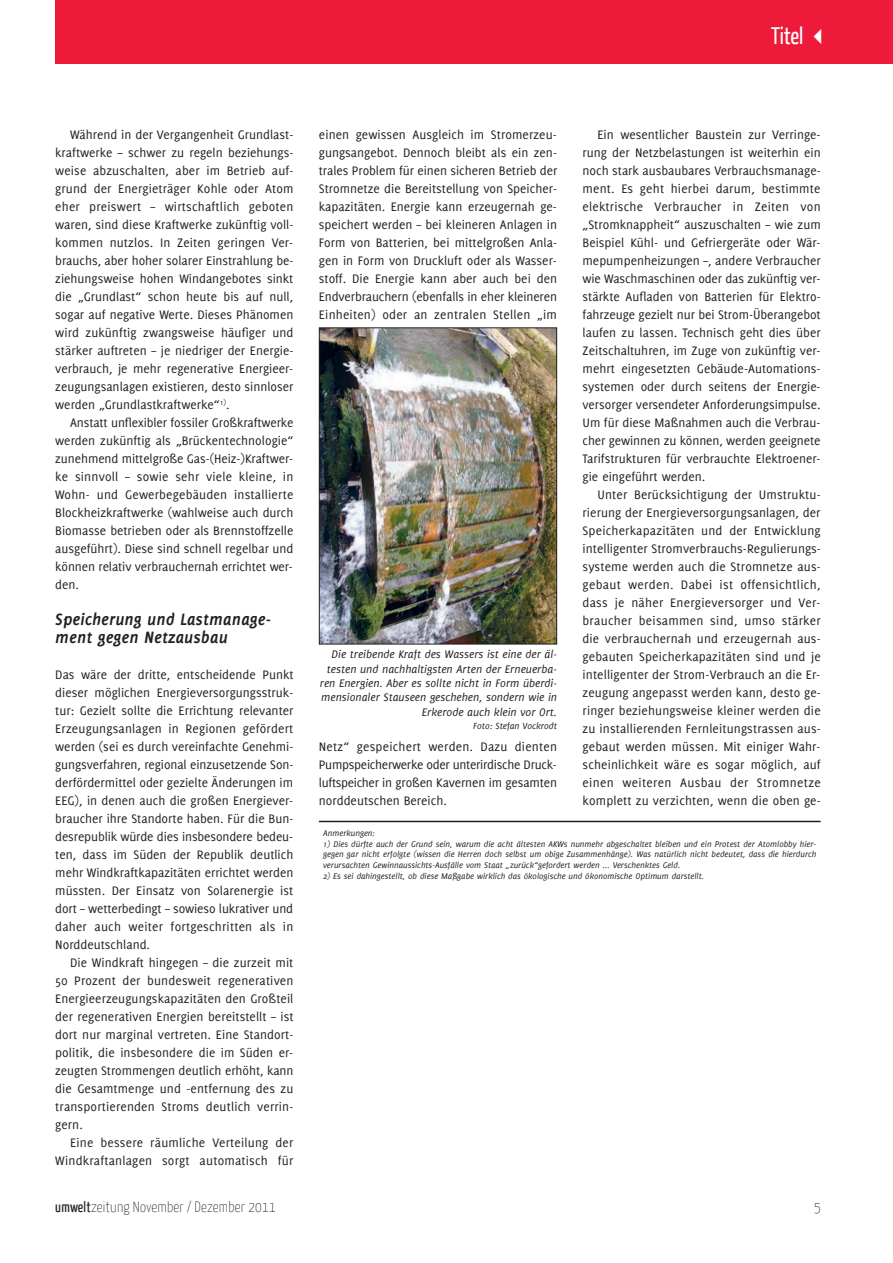
<style>
.page{position:relative;width:893px;height:1263px;background:#fff}
.page>*{position:absolute;margin:0;border:0;box-sizing:border-box;transform-origin:0 0}
.t1{font:24px "Yanone Kaffeesatz";letter-spacing:-.01em;color:#fff}
.t2{font:italic 700 18px/18px "Delicious";color:#231f20}
.t3{font:100 15px "Yanone Kaffeesatz";letter-spacing:.015em;color:#231f20}
.t4{font:13.5px/18px "Delicious";letter-spacing:.005em;color:#231f20;text-align:justify}
.t5{font:italic 12px/14.4px "Delicious";color:#231f20;text-align:right}
.t6{font:italic 9.75px "Delicious";color:#231f20}
.t7{font:italic 9px/10.8px "Delicious";color:#231f20;text-align:justify}
.s1{font-weight:400}
</style>
<div class="page">
<div style="left:55px;top:0;width:838px;height:64px;background:#ed1a3a"></div>
<img style="left:321px;top:329px;width:234px;height:313px">
<div style="left:319px;top:327px;width:238px;height:317px;border:1px solid #231f20"></div>
<hr style="left:319px;top:821px;width:502px;height:1px;background:#231f20">
<h1 class="t1" style="left:771px;top:26px;width:62px">Titel ✓</h1>
<p class="t4" style="left:55px;top:127px;width:240px;text-indent:15px">Während in der Vergangenheit Grundlast&shy;kraftwerke – schwer zu regeln beziehungs&shy;weise abzuschalten, aber im Betrieb auf&shy;grund der Energieträger Kohle oder Atom eher preiswert – wirtschaftlich geboten waren, sind diese Kraftwerke zukünftig voll&shy;kommen nutzlos. In Zeiten geringen Ver&shy;brauchs, aber hoher solarer Einstrahlung be&shy;ziehungsweise hohen Windangebotes sinkt die „Grundlast“ schon heute bis auf null, sogar auf negative Werte. Dieses Phänomen wird zukünftig zwangsweise häufiger und stärker auftreten – je niedriger der Energie&shy;verbrauch, je mehr regenerative Energieer&shy;zeugungsanlagen existieren, desto sinnloser werden „Grundlastkraftwerke“<sup>1)</sup>.</p>
<p class="t4" style="left:55px;top:415px;width:240px;text-indent:15px">Anstatt unflexibler fossiler Großkraftwerke werden zukünftig als „Brückentechnologie“ zunehmend mittelgroße Gas-(Heiz-)Kraftwer&shy;ke sinnvoll – sowie sehr viele kleine, in Wohn- und Gewerbegebäuden installierte Blockheizkraftwerke (wahlweise auch durch Biomasse betrieben oder als Brennstoffzelle ausgeführt). Diese sind schnell regelbar und können relativ verbrauchernah errichtet wer&shy;den.</p>
<h2 class="t2" style="left:55px;top:611px;width:217px">Speicherung und Lastmanage&shy;ment gegen Netzausbau</h2>
<p class="t4" style="left:55px;top:667px;width:240px">Das wäre der dritte, entscheidende Punkt dieser möglichen Energieversorgungsstruk&shy;tur: Gezielt sollte die Errichtung relevanter Erzeugungsanlagen in Regionen gefördert werden (sei es durch vereinfachte Genehmi&shy;gungsverfahren, regional einzusetzende Son&shy;derfördermittel oder gezielte Änderungen im EEG), in denen auch die großen Energiever&shy;braucher ihre Standorte haben. Für die Bun&shy;desrepublik würde dies insbesondere bedeu&shy;ten, dass im Süden der Republik deutlich mehr Windkraftkapazitäten errichtet werden müssten. Der Einsatz von Solarenergie ist dort – wetterbedingt – sowieso lukrativer und daher auch weiter fortgeschritten als in Norddeutschland.</p>
<p class="t4" style="left:55px;top:955px;width:240px;text-indent:15px">Die Windkraft hingegen – die zurzeit mit 50 Prozent der bundesweit regenerativen Energieerzeugungskapazitäten den Großteil der regenerativen Energien bereitstellt – ist dort nur marginal vertreten. Eine Standort&shy;politik, die insbesondere die im Süden er&shy;zeugten Strommengen deutlich erhöht, kann die Gesamtmenge und -entfernung des zu transportierenden Stroms deutlich verrin&shy;gern.</p>
<p class="t4" style="left:55px;top:1135px;width:240px;text-align:right">Eine bessere räumliche Verteilung der<br>Windkraftanlagen sorgt automatisch für</p>
<p class="t4" style="left:319px;top:127px;width:240px">einen gewissen Ausgleich im Stromerzeu&shy;gungsangebot. Dennoch bleibt als ein zen&shy;trales Problem für einen sicheren Betrieb der Stromnetze die Bereitstellung von Speicher&shy;kapazitäten. Energie kann erzeugernah ge&shy;speichert werden – bei kleineren Anlagen in Form von Batterien, bei mittelgroßen Anla&shy;gen in Form von Druckluft oder als Wasser&shy;stoff. Die Energie kann aber auch bei den Endverbrauchern (ebenfalls in eher kleineren Einheiten) oder an zentralen Stellen „im</p>
<p class="t5" style="left:320px;top:648px;width:239px">Die treibende Kraft des Wassers ist eine der äl&shy;testen und nachhaltigsten Arten der Erneuerba&shy;ren Energien. Aber es sollte nicht in Form überdi&shy;mensionaler Stauseen geschehen, sondern wie in Erkerode auch klein vor Ort.</p>
<p class="t6" style="left:473px;top:722px;width:85px">Foto: Stefan Vockrodt</p>
<p class="t4" style="left:319px;top:739px;width:240px">Netz“ gespeichert werden. Dazu dienten Pumpspeicherwerke oder unterirdische Druck&shy;luftspeicher in großen Kavernen im gesamten norddeutschen Bereich.</p>
<p class="t4" style="left:583px;top:127px;width:240px;text-indent:15px">Ein wesentlicher Baustein zur Verringe&shy;rung der Netzbelastungen ist weiterhin ein noch stark ausbaubares Verbrauchsmanage&shy;ment. Es geht hierbei darum, bestimmte elektrische Verbraucher in Zeiten von „Stromknappheit“ auszuschalten – wie zum Beispiel Kühl- und Gefriergeräte oder Wär&shy;mepumpenheizungen –, andere Verbraucher wie Waschmaschinen oder das zukünftig ver&shy;stärkte Aufladen von Batterien für Elektro&shy;fahrzeuge gezielt nur bei Strom-Überangebot laufen zu lassen. Technisch geht dies über Zeitschaltuhren, im Zuge von zukünftig ver&shy;mehrt eingesetzten Gebäude-Automations&shy;systemen oder durch seitens der Energie&shy;versorger versendeter Anforderungsimpulse.<br>Um für diese Maßnahmen auch die Verbrau&shy;cher gewinnen zu können, werden geeignete Tarifstrukturen für verbrauchte Elektroener&shy;gie eingeführt werden.</p>
<p class="t4" style="left:583px;top:486px;width:240px;text-indent:15px">Unter Berücksichtigung der Umstruktu&shy;rierung der Energieversorgungsanlagen, der Speicherkapazitäten und der Entwicklung intelligenter Stromverbrauchs-Regulierungs&shy;systeme werden auch die Stromnetze aus&shy;gebaut werden. Dabei ist offensichtlich, dass je näher Energieversorger und Ver&shy;braucher beisammen sind, umso stärker die verbrauchernah und erzeugernah aus&shy;gebauten Speicherkapazitäten sind und je intelligenter der Strom-Verbrauch an die Er&shy;zeugung an gepasst werden kann, desto ge&shy;ringer be ziehungsweise kleiner werden die zu in stallierenden Fernleitungstrassen aus&shy;gebaut werden müssen. Mit einiger Wahr&shy;scheinlichkeit wäre es sogar möglich, auf einen wei teren Ausbau der Stromnetze komplett zu verzichten, wenn die oben ge-</p>
<p class="t7" style="left:323px;top:828px;width:53px">Anmerkungen:</p>
<p class="t7" style="left:323px;top:839px;width:495px">1) Dies dürfte auch der Grund sein, warum die acht ältesten AKWs nunmehr abgeschaltet bleiben und ein Protest der Atomlobby hier&shy;gegen gar nicht erfolgte (wissen die Herren doch selbst um obige Zusammenhänge). Was natürlich nicht bedeutet, dass die hierdurch verursachten Gewinnaussichts-Ausfälle vom Staat „zurück“gefordert werden ... Verschenktes Geld.</p>
<p class="t7" style="left:323px;top:871px;width:382px">2) Es sei dahingestellt, ob diese Maßgabe wirklich das ökologische und ökonomische Optimum darstellt.</p>
<p class="t3" style="left:55px;top:1198px;width:222px"><span class="s1">umwelt</span>zeitung November / Dezember 2011</p>
<p class="t3" style="left:814px;top:1198px;width:8px">5</p>
</div>
